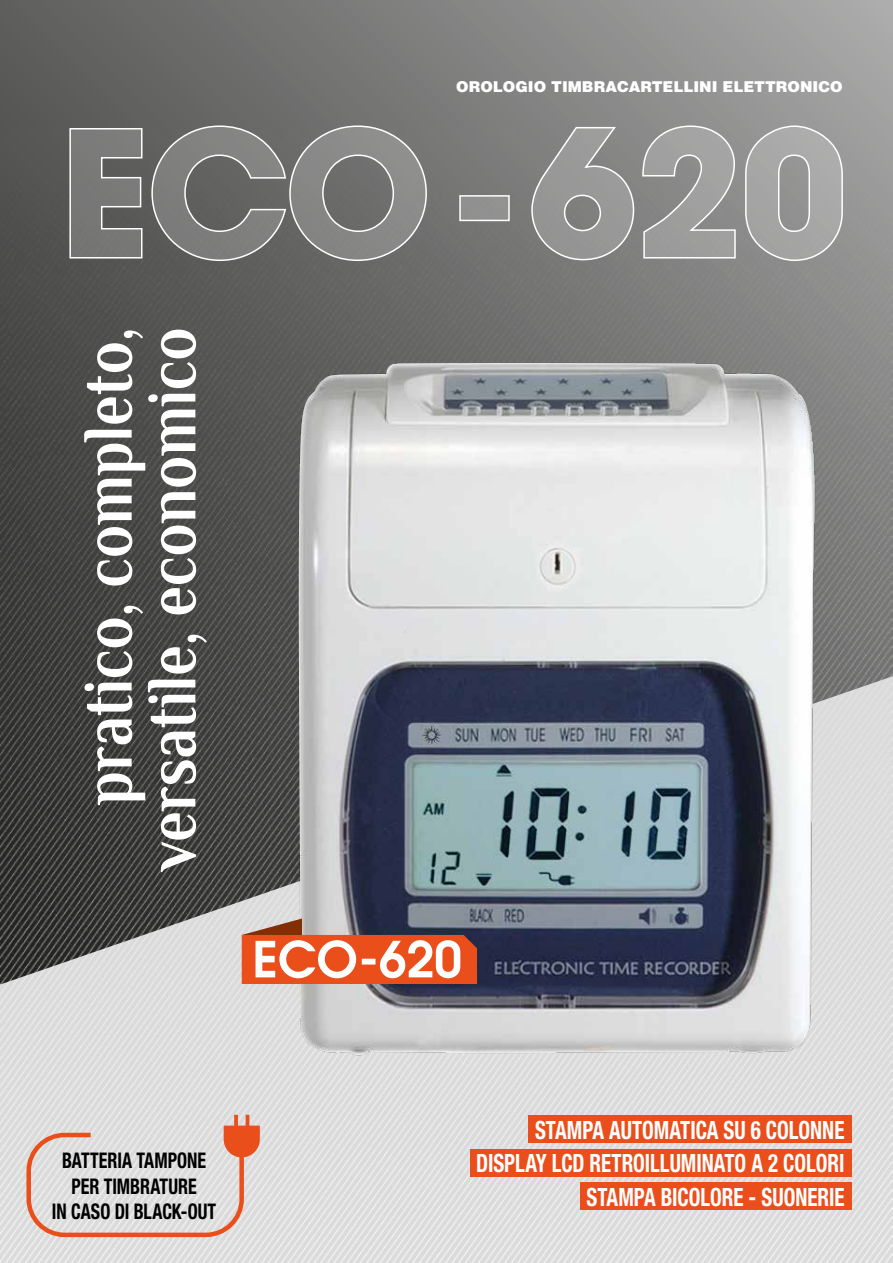
<style>
.page{position:relative;width:893px;height:1263px;background:#fff}
.page>*{position:absolute;margin:0;border:0;box-sizing:border-box;transform-origin:0 0}
.t1{font:700 71.85px/63.8px "Philosopher";color:#fff;text-align:right;scale:.83 1}
.t2{font:700 condensed 25.2px/33px "Helvetica Neue";color:#fff;text-align:right;scale:.83 1}
.t3{font:700 condensed 21.6px/25.5px "Helvetica Neue";color:#010000;text-align:center;scale:.83 1}
.t4{font:900 15px "Helvetica";color:#fff}
</style>
<div class="page">
<img style="left:0;top:0;width:893px;height:1263px">
<div style="left:529px;top:1115px;width:323px;height:27px;background:#e94e1b"></div>
<div style="left:470px;top:1150px;width:382px;height:27px;background:#e94e1b"></div>
<div style="left:581px;top:1182px;width:271px;height:27px;background:#e94e1b"></div>
<img style="left:240px;top:341px;width:625px;height:736px">
<svg style="left:242px;top:918px;width:235px;height:66px"></svg>
<div style="left:460px;top:196px;width:49px;height:24px;background:#909090"></div>
<svg style="left:69px;top:127px;width:74px;height:132px;background:#7e7e7d"></svg>
<svg style="left:151px;top:125px;width:277px;height:137px;background:#7d7d7c"></svg>
<div style="left:459px;top:195px;width:51px;height:26px;border:2px solid #fff"></div>
<svg style="left:641px;top:125px;width:95px;height:134px;background:#9e9e9e"></svg>
<svg style="left:744px;top:125px;width:100px;height:137px;background:#a5a5a5"></svg>
<svg style="left:530px;top:126px;width:105px;height:135px;background:#949493"></svg>
<svg style="left:24px;top:1115px;width:236px;height:124px;background:#e0d0cb"></svg>
<h1 class="t1" style="left:77px;top:871px;width:657px;rotate:-90deg">pratico, completo, versatile, economico</h1>
<p class="t3" style="left:52px;top:1147px;width:199px">BATTERIA TAMPONE<br>PER TIMBRATURE<br>IN CASO DI BLACK-OUT</p>
<p class="t4" style="left:456px;top:77px;width:388px">OROLOGIO TIMBRACARTELLINI ELETTRONICO</p>
<p class="t2" style="left:476px;top:1114px;width:445px">STAMPA AUTOMATICA SU 6 COLONNE<br>DISPLAY LCD RETROILLUMINATO A 2 COLORI<br>STAMPA BICOLORE - SUONERIE</p>
</div>
